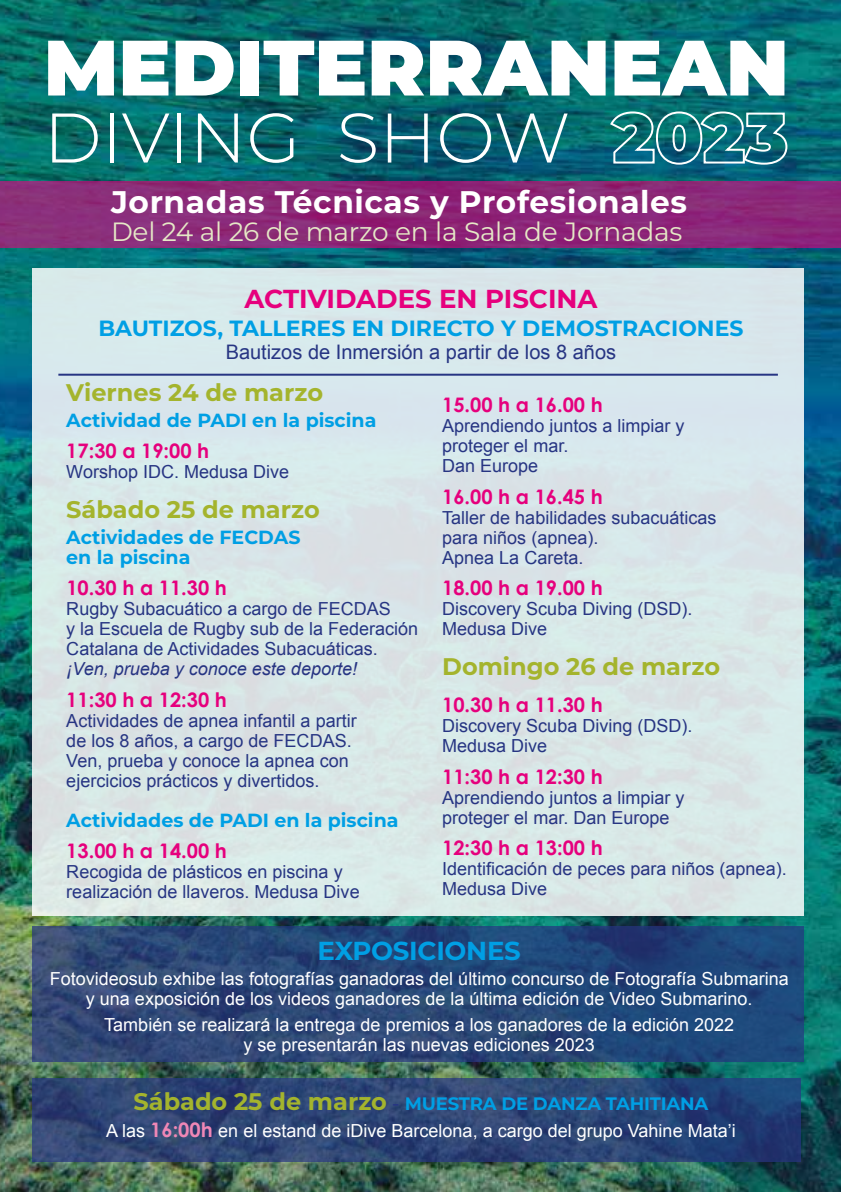
<style>
.page{position:relative;width:843px;height:1192px;background:#fff}
.page>*{position:absolute;margin:0;border:0;box-sizing:border-box;transform-origin:0 0}
.t1{font:900 78.2px "Montserrat";color:#fff}
.t2{font:300 70px "Montserrat";color:#fff}
.t3{font:700 31.2px "Montserrat";letter-spacing:.02em;color:#fff}
.t4{font:26.4px "Montserrat";letter-spacing:-.01em;color:#e5e8c6}
.t5{font:700 26px "Montserrat";color:#e6007d}
.t6{font:700 26px "Montserrat";letter-spacing:-.01em;color:#009fe4}
.t7{font:700 24px "Montserrat";color:#a4b42d}
.t8{font:700 22px "Montserrat";color:#009fe4}
.t9{font:700 20px "Century Gothic";color:#e6007d}
.t10{font:20px "Arial";color:#273583}
.t11{font:700 19px/20px "Montserrat";color:#009fe4}
.t12{font:18px/20px "Arial";color:#273583}
.t13{font:18px/20px "Arial";color:#fff;text-align:center}
.t14{font:700 18px "Montserrat";letter-spacing:-.01em;color:#009fe4}
.t15{font:italic 18px "Arial";color:#273583}
.s1{font-weight:900;font-size:69.8px}
.s2{font-size:24px;color:#a4b42d}
.s3{font-family:"Arial";font-weight:400;font-size:20px;color:#273583}
.s4{font-family:"Century Gothic";font-weight:700;font-size:20px;color:#f087b6}
</style>
<div class="page">
<img style="left:0;top:0;width:840px;height:1191px">
<svg style="left:0;top:181px;width:840px;height:66px;background:#8b2878"></svg>
<div style="left:32px;top:268px;width:771px;height:647px;background:#d8e7e9"></div>
<svg style="left:33px;top:1078px;width:767px;height:84px;background:#2b4374"></svg>
<svg style="left:32px;top:926px;width:771px;height:135px;background:#274677"></svg>
<hr style="left:58px;top:373px;width:719px;height:2px;background:#273583">
<h1 class="t1" style="left:44px;top:9px;width:746px">MEDITERRANEAN</h1>
<h2 class="t2" style="left:44px;top:90px;width:745px">DIVING SHOW <span class="s1">2023</span></h2>
<h3 class="t3" style="left:111px;top:180px;width:577px">Jornadas Técnicas y Profesionales</h3>
<h3 class="t4" style="left:111px;top:214px;width:572px">Del 24 al 26 de marzo en la Sala de Jornadas</h3>
<h3 class="t5" style="left:244px;top:279px;width:354px">ACTIVIDADES EN PISCINA</h3>
<p class="t8" style="left:98px;top:312px;width:646px">BAUTIZOS, TALLERES EN DIRECTO Y DEMOSTRACIONES</p>
<p class="t10" style="left:225px;top:339px;width:392px">Bautizos de Inmersión a partir de los 8 años</p>
<h3 class="t7" style="left:66px;top:375px;width:258px">Viernes 24 de marzo</h3>
<p class="t11" style="left:66px;top:409px;width:311px">Actividad de PADI en la piscina</p>
<p class="t9" style="left:66px;top:438px;width:144px">17:30 a 19:00 h</p>
<p class="t12" style="left:66px;top:462px;width:224px">Worshop IDC. Medusa Dive</p>
<h3 class="t7" style="left:66px;top:492px;width:255px">Sábado 25 de marzo</h3>
<p class="t11" style="left:66px;top:526px;width:235px">Actividades de FECDAS en la piscina</p>
<p class="t9" style="left:66px;top:575px;width:162px">10.30 h a 11.30 h</p>
<p class="t12" style="left:66px;top:599px;width:353px">Rugby Subacuático a cargo de FECDAS<br>y la Escuela de Rugby sub de la Federación<br>Catalana de Actividades Subacuáticas.</p>
<p class="t15" style="left:66px;top:657px;width:292px">¡Ven, prueba y conoce este deporte!</p>
<p class="t9" style="left:66px;top:686px;width:162px">11:30 h a 12:30 h</p>
<p class="t12" style="left:66px;top:710px;width:292px">Actividades de apnea infantil a partir de los 8 años, a cargo de FECDAS.<br>Ven, prueba y conoce la apnea con ejercicios prácticos y divertidos.</p>
<p class="t11" style="left:66px;top:808px;width:333px">Actividades de PADI en la piscina</p>
<p class="t9" style="left:66px;top:838px;width:162px">13.00 h a 14.00 h</p>
<p class="t12" style="left:66px;top:861px;width:295px">Recogida de plásticos en piscina y realización de llaveros. Medusa Dive</p>
<p class="t9" style="left:442px;top:392px;width:162px">15.00 h a 16.00 h</p>
<p class="t12" style="left:442px;top:416px;width:244px">Aprendiendo juntos a limpiar y proteger el mar.<br>Dan Europe</p>
<p class="t9" style="left:442px;top:484px;width:162px">16.00 h a 16.45 h</p>
<p class="t12" style="left:442px;top:507px;width:276px">Taller de habilidades subacuáticas para niños (apnea).<br>Apnea La Careta.</p>
<p class="t9" style="left:442px;top:575px;width:162px">18.00 h a 19.00 h</p>
<p class="t12" style="left:442px;top:599px;width:252px">Discovery Scuba Diving (DSD).<br>Medusa Dive</p>
<h3 class="t7" style="left:442px;top:649px;width:279px">Domingo 26 de marzo</h3>
<p class="t9" style="left:442px;top:692px;width:162px">10.30 h a 11.30 h</p>
<p class="t12" style="left:442px;top:716px;width:252px">Discovery Scuba Diving (DSD).<br>Medusa Dive</p>
<p class="t9" style="left:442px;top:763px;width:162px">11:30 h a 12:30 h</p>
<p class="t12" style="left:442px;top:787px;width:244px">Aprendiendo juntos a limpiar y proteger el mar. Dan Europe</p>
<p class="t9" style="left:442px;top:835px;width:162px">12:30 h a 13:00 h</p>
<p class="t12" style="left:442px;top:858px;width:346px">Identificación de peces para niños (apnea).<br>Medusa Dive</p>
<h3 class="t6" style="left:317px;top:931px;width:205px">EXPOSICIONES</h3>
<p class="t13" style="left:50px;top:969px;width:740px">Fotovideosub exhibe las fotografías ganadoras del último concurso de Fotografía Submarina y una exposición de los videos ganadores de la última edición de Video Submarino.</p>
<p class="t13" style="left:104px;top:1014px;width:631px">También se realizará la entrega de premios a los ganadores de la edición 2022 y se presentarán las nuevas ediciones 2023</p>
<p class="t14" style="left:133px;top:1090px;width:576px"><span class="s2">Sábado 25 de marzo</span> <span class="s3">-</span> MUESTRA DE DANZA TAHITIANA</p>
<p class="t13" style="left:106px;top:1121px;width:630px">A las <span class="s4">16:00h</span> en el estand de iDive Barcelona, a cargo del grupo Vahine Mata’i</p>
</div>
